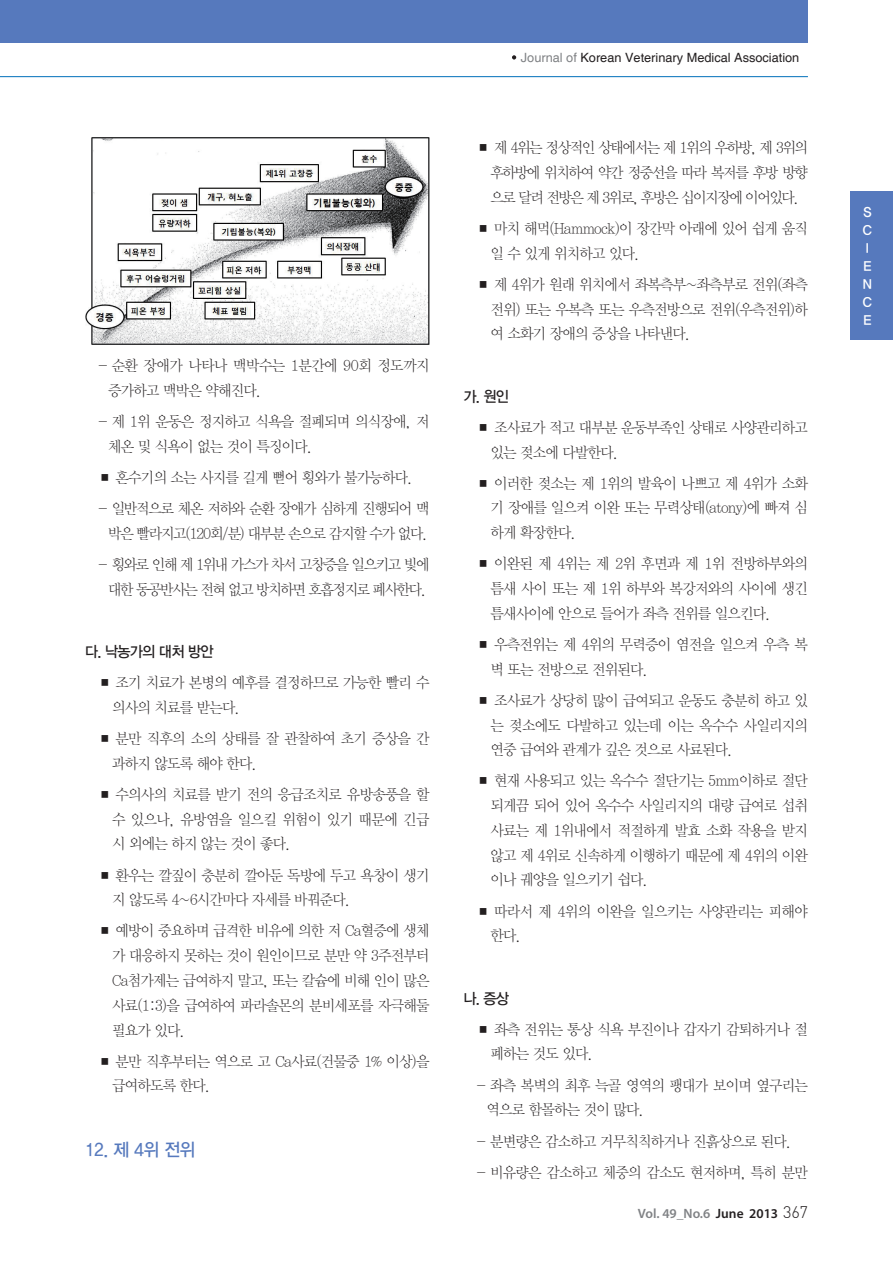
<style>
.page{position:relative;width:893px;height:1263px;background:#fff}
.page>*{position:absolute;margin:0;border:0;box-sizing:border-box;transform-origin:0 0}
.t1{font:18px "YDIYGO330";color:#5679bd;scale:.95 1}
.t2{font:15px/24.8px "YDIY Mj O310";letter-spacing:-.05em;color:#231f20;scale:.95 1}
.t3{font:15px/24.8px "YDIY Mj O310";letter-spacing:-.08em;color:#231f20;text-align:center;scale:.95 1}
.t4{font:15px/24.8px "YDIY Mj O310";letter-spacing:-.09em;color:#231f20;text-align:center;scale:.95 1}
.t5{font:15px "YDIYGO330";letter-spacing:-.05em;color:#231f20;scale:.95 1}
.t6{font:600 13.5px "Myriad Pro";color:#808285}
.t7{font:13.5px "YDIYGO340";color:#fff}
.t8{font:12.75px "Helvetica";color:#231f20}
.s1{color:#808285}
.s2{color:#231f20}
.s3{font-family:"Dinlig";font-weight:400;font-size:16.5px;color:#231f20}
</style>
<div class="page">
<svg style="left:512px;top:55px;width:4px;height:5px"></svg>
<img style="left:85px;top:138px;width:344px;height:206px">
<div style="left:0;top:0;width:808px;height:43px;background:#5679bd"></div>
<hr style="left:0;top:76px;width:808px;height:1px;background:#006fba">
<div style="left:850px;top:191px;width:43px;height:149px;background:#5679bd"></div>
<p class="t2" style="left:108px;top:354px;width:340px;text-indent:-10px">- 순환 장애가 나타나 맥박수는 1분간에 90회 정도까지 증가하고 맥박은 약해진다.</p>
<p class="t2" style="left:108px;top:410px;width:340px;text-indent:-10px">- 제 1위 운동은 정지하고 식욕을 절폐되며 의식장애, 저 체온 및 식욕이 없는 것이 특징이다.</p>
<p class="t2" style="left:98px;top:466px;width:333px">■ 혼수기의 소는 사지를 길게 뻗어 횡와가 불가능하다.</p>
<p class="t3" style="left:98px;top:497px;width:351px">- 일반적으로 체온 저하와 순환 장애가 심하게 진행되어 맥 박은 빨라지고(120회/분) 대부분 손으로 감지할 수가 없다.</p>
<p class="t4" style="left:98px;top:553px;width:351px">- 횡와로 인해 제 1위내 가스가 차서 고창증을 일으키고 빛에 대한 동공반사는 전혀 없고 방치하면 호흡정지로 폐사한다.</p>
<p class="t5" style="left:85px;top:643px;width:137px">다. 낙농가의 대처 방안</p>
<p class="t2" style="left:112px;top:671px;width:336px;text-indent:-14px">■ 조기 치료가 본병의 예후를 결정하므로 가능한 빨리 수 의사의 치료를 받는다.</p>
<p class="t2" style="left:112px;top:727px;width:336px;text-indent:-14px">■ 분만 직후의 소의 상태를 잘 관찰하여 초기 증상을 간 과하지 않도록 해야 한다.</p>
<p class="t2" style="left:112px;top:783px;width:336px;text-align:justify;text-indent:-14px">■ 수의사의 치료를 받기 전의 응급조치로 유방송풍을 할 수 있으나, 유방염을 일으킬 위험이 있기 때문에 긴급 시 외에는 하지 않는 것이 좋다.</p>
<p class="t2" style="left:112px;top:863px;width:336px;text-indent:-14px">■ 환우는 깔짚이 충분히 깔아둔 독방에 두고 욕창이 생기 지 않도록 4~6시간마다 자세를 바꿔준다.</p>
<p class="t2" style="left:112px;top:919px;width:336px;text-align:justify;text-indent:-14px">■ 예방이 중요하며 급격한 비유에 의한 저 Ca혈증에 생체 가 대응하지 못하는 것이 원인이므로 분만 약 3주전부터 Ca첨가제는 급여하지 말고, 또는 칼슘에 비해 인이 많은 사료(1:3)을 급여하여 파라솔몬의 분비세포를 자극해둘 필요가 있다.</p>
<p class="t2" style="left:112px;top:1049px;width:336px;text-indent:-14px">■ 분만 직후부터는 역으로 고 Ca사료(건물중 1% 이상)을 급여하도록 한다.</p>
<p class="t1" style="left:85px;top:1140px;width:118px">12. 제 4위 전위</p>
<p class="t8" style="left:521px;top:50px;width:280px"><span class="s1">Journal of</span> Korean Veterinary Medical Association</p>
<p class="t2" style="left:490px;top:136px;width:336px;text-align:justify;text-indent:-14px">■ 제 4위는 정상적인 상태에서는 제 1위의 우하방, 제 3위의 후하방에 위치하여 약간 정중선을 따라 복저를 후방 방향 으로 달려 전방은 제 3위로, 후방은 십이지장에 이어있다.</p>
<p class="t2" style="left:490px;top:217px;width:336px;text-indent:-14px">■ 마치 해먹(Hammock)이 장간막 아래에 있어 쉽게 움직 일 수 있게 위치하고 있다.</p>
<p class="t2" style="left:490px;top:273px;width:336px;text-align:justify;text-indent:-14px">■ 제 4위가 원래 위치에서 좌복측부~좌측부로 전위(좌측 전위) 또는 우복측 또는 우측전방으로 전위(우측전위)하 여 소화기 장애의 증상을 나타낸다.</p>
<p class="t5" style="left:463px;top:388px;width:49px">가. 원인</p>
<p class="t2" style="left:490px;top:415px;width:336px;text-indent:-14px">■ 조사료가 적고 대부분 운동부족인 상태로 사양관리하고 있는 젖소에 다발한다.</p>
<p class="t2" style="left:490px;top:471px;width:336px;text-align:justify;text-indent:-14px">■ 이러한 젖소는 제 1위의 발육이 나쁘고 제 4위가 소화 기 장애를 일으켜 이완 또는 무력상태(atony)에 빠져 심 하게 확장한다.</p>
<p class="t2" style="left:490px;top:552px;width:336px;text-align:justify;text-indent:-14px">■ 이완된 제 4위는 제 2위 후면과 제 1위 전방하부와의 틈새 사이 또는 제 1위 하부와 복강저와의 사이에 생긴 틈새사이에 안으로 들어가 좌측 전위를 일으킨다.</p>
<p class="t2" style="left:490px;top:633px;width:336px;text-indent:-14px">■ 우측전위는 제 4위의 무력증이 염전을 일으켜 우측 복 벽 또는 전방으로 전위된다.</p>
<p class="t2" style="left:490px;top:688px;width:336px;text-align:justify;text-indent:-14px">■ 조사료가 상당히 많이 급여되고 운동도 충분히 하고 있 는 젖소에도 다발하고 있는데 이는 옥수수 사일리지의 연중 급여와 관계가 깊은 것으로 사료된다.</p>
<p class="t2" style="left:490px;top:769px;width:336px;text-align:justify;text-indent:-14px">■ 현재 사용되고 있는 옥수수 절단기는 5mm이하로 절단 되게끔 되어 있어 옥수수 사일리지의 대량 급여로 섭취 사료는 제 1위내에서 적절하게 발효 소화 작용을 받지 않고 제 4위로 신속하게 이행하기 때문에 제 4위의 이완 이나 궤양을 일으키기 쉽다.</p>
<p class="t2" style="left:490px;top:899px;width:336px;text-indent:-14px">■ 따라서 제 4위의 이완을 일으키는 사양관리는 피해야 한다.</p>
<p class="t5" style="left:463px;top:990px;width:49px">나. 증상</p>
<p class="t2" style="left:490px;top:1017px;width:336px;text-indent:-14px">■ 좌측 전위는 통상 식욕 부진이나 갑자기 감퇴하거나 절 폐하는 것도 있다.</p>
<p class="t2" style="left:487px;top:1073px;width:340px;text-indent:-10px">- 좌측 복벽의 최후 늑골 영역의 팽대가 보이며 옆구리는 역으로 함몰하는 것이 많다.</p>
<p class="t2" style="left:476px;top:1129px;width:333px">- 분변량은 감소하고 거무칙칙하거나 진흙상으로 된다.</p>
<p class="t2" style="left:476px;top:1160px;width:351px">- 비유량은 감소하고 체중의 감소도 현저하며, 특히 분만</p>
<p class="t6" style="left:638px;top:1205px;width:172px">Vol. 49_No.6 <span class="s2">June 2013</span> <span class="s3">367</span></p>
<p class="t7" style="left:863px;top:204px;width:10px">S</p>
<p class="t7" style="left:863px;top:222px;width:11px">C</p>
<p class="t7" style="left:866px;top:240px;width:5px">I</p>
<p class="t7" style="left:863px;top:258px;width:10px">E</p>
<p class="t7" style="left:863px;top:276px;width:11px">N</p>
<p class="t7" style="left:863px;top:294px;width:11px">C</p>
<p class="t7" style="left:863px;top:312px;width:10px">E</p>
</div>
